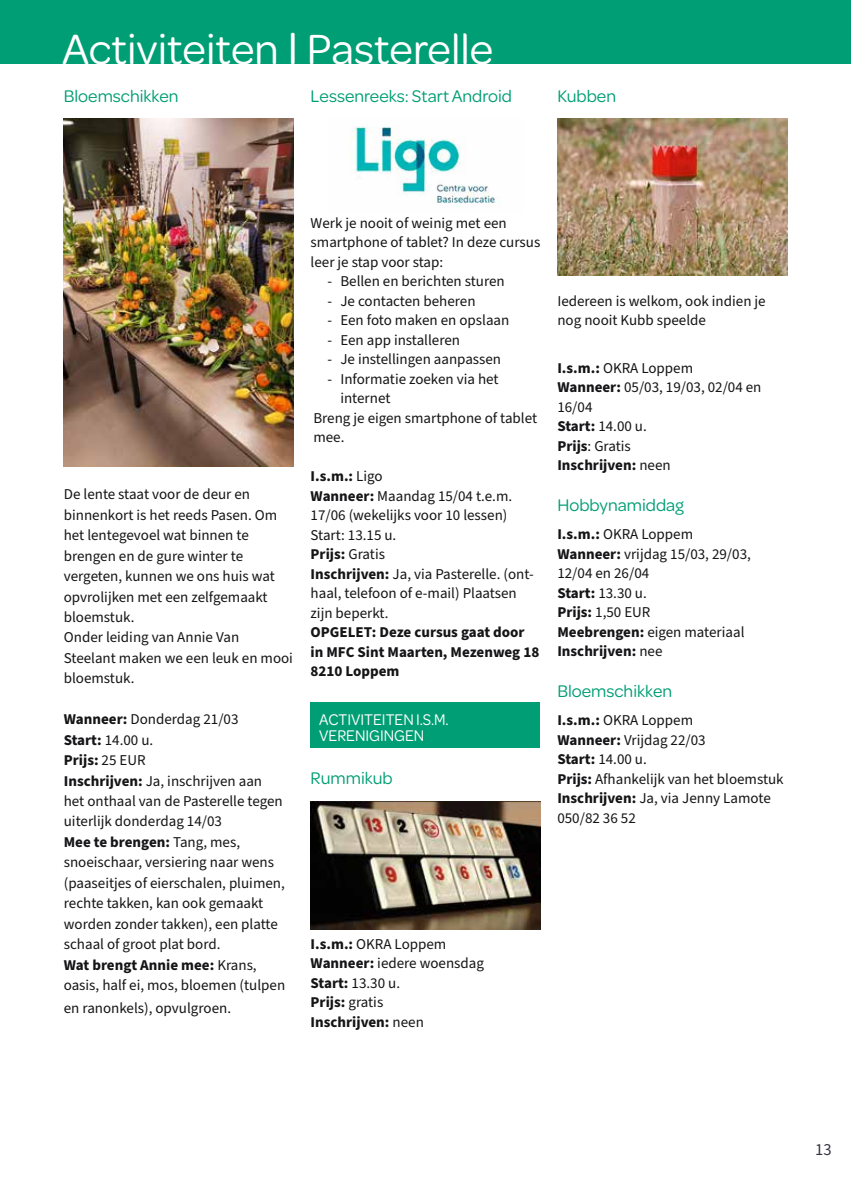
<style>
.page{position:relative;width:851px;height:1178px;background:#fff}
.page>*{position:absolute;margin:0;border:0;box-sizing:border-box;transform-origin:0 0}
.t1{font:45px "Omnes";color:#fff}
.t2{font:18px "Omnes";color:#009e74}
.t3{font:16.5px/16.5px "Omnes";color:#fff;scale:.95 1}
.t4{font:16.5px "Source Sans Pro";color:#363445}
.t5{font:15px/19.5px "Source Sans Pro";color:#151416}
.t6{font:700 15px/19.5px "Source Sans Pro";color:#151416}
.s1{font-size:48px}
.s2{font-weight:700}
</style>
<div class="page">
<div style="left:0;top:0;width:850px;height:64px;background:#009e74"></div>
<img style="left:64px;top:119px;width:229px;height:347px">
<div style="left:310px;top:702px;width:230px;height:46px;background:#009e74"></div>
<img style="left:350px;top:126px;width:146px;height:82px">
<img style="left:310px;top:802px;width:230px;height:127px">
<img style="left:557px;top:118px;width:230px;height:157px">
<h1 class="t1" style="left:62px;top:19px;width:433px">Activiteiten <span class="s1">I</span> Pasterelle</h1>
<p class="t2" style="left:64px;top:84px;width:116px">Bloemschikken</p>
<p class="t2" style="left:310px;top:84px;width:203px">Lessenreeks: Start Android</p>
<p class="t2" style="left:557px;top:84px;width:60px">Kubben</p>
<p class="t5" style="left:64px;top:484px;width:231px;line-height:20.4px">De lente staat voor de deur en binnenkort is het reeds Pasen. Om het lentegevoel wat binnen te brengen en de gure winter te vergeten, kunnen we ons huis wat opvrolijken met een zelfgemaakt bloemstuk.<br>Onder leiding van Annie Van<br>Steelant maken we een leuk en mooi bloemstuk.</p>
<p class="t5" style="left:64px;top:709px;width:223px;line-height:20.4px"><span class="s2">Wanneer:</span> Donderdag 21/03<br><span class="s2">Start:</span> 14.00 u.<br><span class="s2">Prijs:</span> 25 EUR<br><span class="s2">Inschrijven:</span> Ja, inschrijven aan het onthaal van de Pasterelle tegen uiterlijk donderdag 14/03<br><span class="s2">Mee te brengen:</span> Tang, mes, snoeischaar, versiering naar wens (paaseitjes of eierschalen, pluimen, rechte takken, kan ook gemaakt worden zonder takken), een platte schaal of groot plat bord.<br><span class="s2">Wat brengt Annie mee:</span> Krans, oasis, half ei, mos, bloemen (tulpen</p>
<p class="t5" style="left:64px;top:998px;width:169px">en ranonkels), opvulgroen.</p>
<p class="t5" style="left:310px;top:213px;width:231px">Werk je nooit of weinig met een smartphone of tablet? In deze cursus leer je stap voor stap:</p>
<p class="t5" style="left:327px;top:272px;width:179px">- Bellen en berichten sturen</p>
<p class="t5" style="left:327px;top:291px;width:149px">- Je contacten beheren</p>
<p class="t5" style="left:327px;top:311px;width:183px">- Een foto maken en opslaan</p>
<p class="t5" style="left:327px;top:330px;width:134px">- Een app installeren</p>
<p class="t5" style="left:327px;top:350px;width:175px">- Je instellingen aanpassen</p>
<p class="t5" style="left:327px;top:369px;width:172px">- Informatie zoeken via het</p>
<p class="t5" style="left:340px;top:389px;width:52px">internet</p>
<p class="t5" style="left:313px;top:408px;width:225px">Breng je eigen smartphone of tablet</p>
<p class="t5" style="left:313px;top:428px;width:33px">mee.</p>
<p class="t5" style="left:310px;top:467px;width:225px"><span class="s2">I.s.m.:</span> Ligo<br><span class="s2">Wanneer:</span> Maandag 15/04 t.e.m.<br>17/06 (wekelijks voor 10 lessen)<br>Start: 13.15 u.<br><span class="s2">Prijs:</span> Gratis<br><span class="s2">Inschrijven:</span> Ja, via Pasterelle. (ont&shy;haal, telefoon of e-mail) Plaatsen zijn beperkt.</p>
<p class="t6" style="left:310px;top:623px;width:230px">OPGELET: Deze cursus gaat door in MFC Sint Maarten, Mezenweg 18<br>8210 Loppem</p>
<p class="t3" style="left:319px;top:710px;width:137px">ACTIVITEITEN I.S.M.<br>VERENIGINGEN</p>
<p class="t2" style="left:310px;top:766px;width:84px">Rummikub</p>
<p class="t5" style="left:557px;top:291px;width:210px">Iedereen is welkom, ook indien je nog nooit Kubb speelde</p>
<p class="t5" style="left:557px;top:358px;width:205px"><span class="s2">I.s.m.:</span> OKRA Loppem<br><span class="s2">Wanneer:</span> 05/03, 19/03, 02/04 en<br>16/04<br><span class="s2">Start:</span> 14.00 u.<br><span class="s2">Prijs</span>: Gratis<br><span class="s2">Inschrijven:</span> neen</p>
<p class="t2" style="left:557px;top:493px;width:128px">Hobbynamiddag</p>
<p class="t5" style="left:557px;top:525px;width:195px"><span class="s2">I.s.m.:</span> OKRA Loppem<br><span class="s2">Wanneer:</span> vrijdag 15/03, 29/03,<br>12/04 en 26/04<br><span class="s2">Start:</span> 13.30 u.<br><span class="s2">Prijs:</span> 1,50 EUR<br><span class="s2">Meebrengen:</span> eigen materiaal<br><span class="s2">Inschrijven:</span> nee</p>
<p class="t2" style="left:557px;top:679px;width:116px">Bloemschikken</p>
<p class="t5" style="left:557px;top:711px;width:228px"><span class="s2">I.s.m.:</span> OKRA Loppem<br><span class="s2">Wanneer:</span> Vrijdag 22/03<br><span class="s2">Start:</span> 14.00 u.<br><span class="s2">Prijs:</span> Afhankelijk van het bloemstuk<br><span class="s2">Inschrijven:</span> Ja, via Jenny Lamote<br>050/82 36 52</p>
<p class="t5" style="left:310px;top:935px;width:175px"><span class="s2">I.s.m.:</span> OKRA Loppem<br><span class="s2">Wanneer:</span> iedere woensdag<br><span class="s2">Start:</span> 13.30 u.<br><span class="s2">Prijs:</span> gratis<br><span class="s2">Inschrijven:</span> neen</p>
<p class="t4" style="left:815px;top:1138px;width:18px">13</p>
</div>
